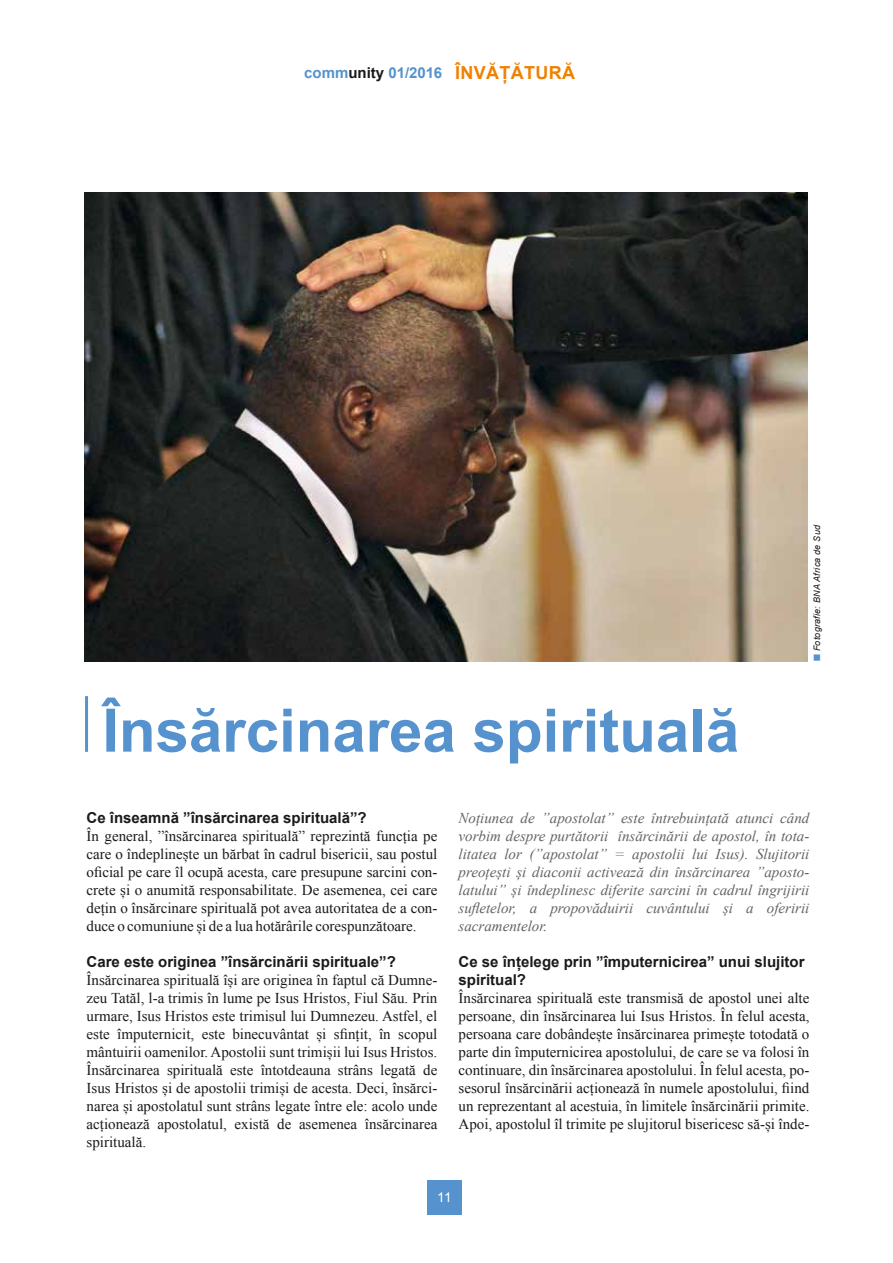
<style>
.page{position:relative;width:893px;height:1263px;background:#fff}
.page>*{position:absolute;margin:0;border:0;box-sizing:border-box;transform-origin:0 0}
.t1{font:700 60px "Arial";color:#5592ce}
.t2{font:15px/18px "Times New Roman";color:#1a1a18;text-align:justify}
.t3{font:italic 15px/18px "Times New Roman";color:#636362;text-align:justify}
.t4{font:700 15px/18px "Arial";color:#1a1a18}
.t5{font:700 15px "Arial";color:#5592ce}
.t6{font:13.5px "Arial";color:#fff}
.t7{font:italic 9px "Arial";letter-spacing:.025em;color:#1a1a18}
.s1{color:#1a1a18}
.s2{font-size:18px;color:#f08100}
.s3{color:#5592ce}
</style>
<div class="page">
<div style="left:427px;top:1180px;width:34px;height:34px;background:#5592ce"></div>
<img style="left:84px;top:192px;width:723px;height:469px">
<hr style="left:85px;top:696px;width:3px;height:56px;background:#5592ce">
<p class="t5" style="left:304px;top:62px;width:273px">comm<span class="s1">unity</span> 01/2016 <span class="s2">ÎNVĂȚĂTURĂ</span></p>
<h1 class="t1" style="left:102px;top:690px;width:638px">Însărcinarea spirituală</h1>
<p class="t7" style="left:811px;top:661px;width:138px;rotate:-90deg"><span class="s3">■</span> Fotografie: BNA Africa de Sud</p>
<p class="t4" style="left:87px;top:809px;width:282px">Ce înseamnă ”însărcinarea spirituală”?</p>
<p class="t2" style="left:87px;top:827px;width:352px">În general, ”însărcinarea spirituală” reprezintă funcția pe care o îndeplinește un bărbat în cadrul bisericii, sau postul oficial pe care îl ocupă acesta, care presupune sarcini con&shy;crete și o anumită responsabilitate. De asemenea, cei care dețin o însărcinare spirituală pot avea autoritatea de a con&shy;duce o comuniune și de a lua hotărârile corespunzătoare.</p>
<p class="t4" style="left:87px;top:953px;width:311px">Care este originea ”însărcinării spirituale”?</p>
<p class="t2" style="left:87px;top:971px;width:352px">Însărcinarea spirituală își are originea în faptul că Dumne&shy;zeu Tatăl, l-a trimis în lume pe Isus Hristos, Fiul Său. Prin urmare, Isus Hristos este trimisul lui Dumnezeu. Astfel, el este împuternicit, este binecuvântat și sfințit, în scopul mântuirii oamenilor. Apostolii sunt trimișii lui Isus Hristos.<br>Însărcinarea spirituală este întotdeauna strâns legată de Isus Hristos și de apostolii trimiși de acesta. Deci, însărci&shy;narea și apostolatul sunt strâns legate între ele: acolo unde acționează apostolatul, există de asemenea însărcinarea spirituală.</p>
<p class="t3" style="left:459px;top:809px;width:352px">Noțiunea de ”apostolat” este întrebuințată atunci când vorbim despre purtătorii însărcinării de apostol, în tota&shy;litatea lor (”apostolat” = apostolii lui Isus). Slujitorii preoțești și diaconii activează din însărcinarea ”aposto&shy;latului” și îndeplinesc diferite sarcini în cadrul îngrijirii sufletelor, a propovăduirii cuvântului și a oferirii sacramentelor.</p>
<p class="t4" style="left:459px;top:953px;width:347px">Ce se înțelege prin ”împuternicirea” unui slujitor spiritual?</p>
<p class="t2" style="left:459px;top:989px;width:352px">Însărcinarea spirituală este transmisă de apostol unei alte persoane, din însărcinarea lui Isus Hristos. În felul acesta, persoana care dobândește însărcinarea primește totodată o parte din împuternicirea apostolului, de care se va folosi în continuare, din însărcinarea apostolului. În felul acesta, po&shy;sesorul însărcinării acționează în numele apostolului, fiind un reprezentant al acestuia, în limitele însărcinării primite.<br>Apoi, apostolul îl trimite pe slujitorul bisericesc să-și înde-</p>
<p class="t6" style="left:437px;top:1188px;width:16px">11</p>
</div>
